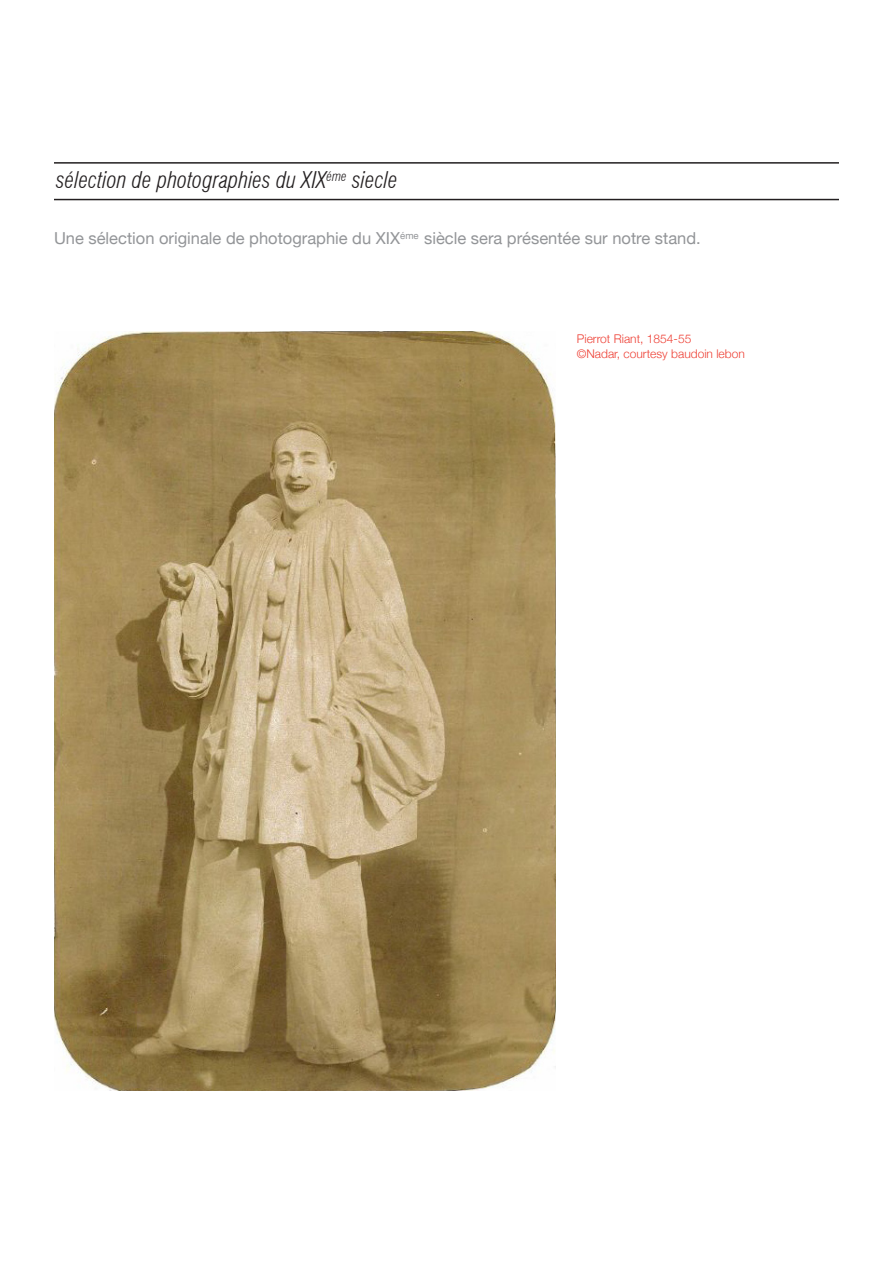
<style>
.page{position:relative;width:893px;height:1263px;background:#fff}
.page>*{position:absolute;margin:0;border:0;box-sizing:border-box;transform-origin:0 0}
.t1{font:italic 300 condensed 22.5px "Swiss 721 BT";color:#231f20}
.t2{font:16.5px "Helvetica Neue";color:#939598}
.t3{font:300 12px "Helvetica Neue";color:#ee3f34}
</style>
<div class="page">
<hr style="left:54px;top:162px;width:785px;height:2px;background:#231f20">
<hr style="left:54px;top:199px;width:785px;height:1px;background:#231f20">
<img style="left:54px;top:332px;width:502px;height:759px">
<p class="t1" style="left:56px;top:166px;width:343px">sélection de photographies du XIX<sup>éme</sup> siecle</p>
<p class="t2" style="left:54px;top:224px;width:648px">Une sélection originale de photographie du XIX<sup>éme</sup> siècle sera présentée sur notre stand.</p>
<p class="t3" style="left:577px;top:329px;width:116px">Pierrot Riant, 1854-55</p>
<p class="t3" style="left:577px;top:344px;width:169px">©Nadar, courtesy baudoin lebon</p>
</div>
